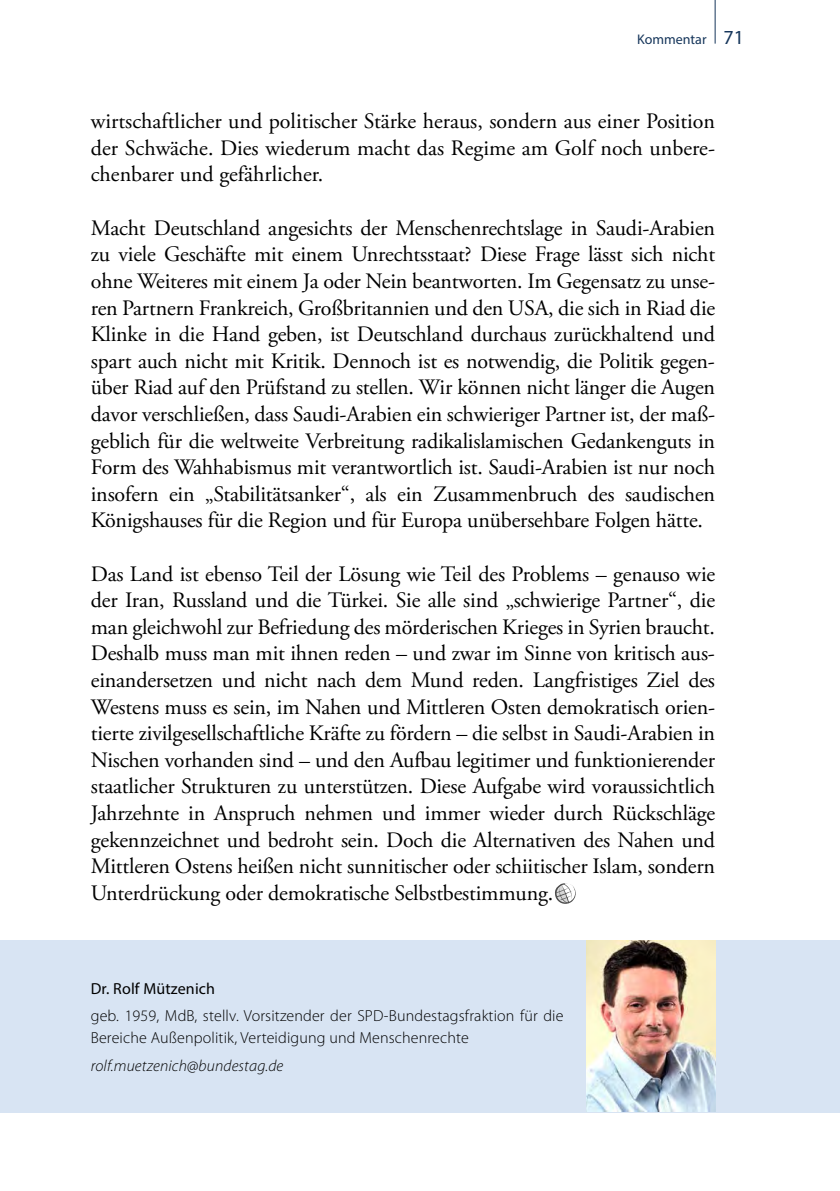
<style>
.page{position:relative;width:840px;height:1191px;background:#fff}
.page>*{position:absolute;margin:0;border:0;box-sizing:border-box;transform-origin:0 0}
.t1{font:22px/26.6px "Adobe Garamond Pro";letter-spacing:-.01em;color:#000;text-align:justify}
.t2{font:300 16px/22px "Myriad Pro";letter-spacing:.01em;color:#000}
.t3{font:italic 300 16px "Myriad Pro";letter-spacing:.01em;color:#000}
.t4{font:16px "Myriad Pro";letter-spacing:.01em;color:#000}
.t5{font:14px "Myriad Pro";color:#16365b}
.s1{font-size:20px}
</style>
<div class="page">
<hr style="left:714px;top:0;width:1px;height:44px;background:#16365b">
<svg style="left:555px;top:883px;width:20px;height:21px"></svg>
<div style="left:0;top:940px;width:839px;height:172px;background:#d8e4f3"></div>
<img style="left:586px;top:940px;width:128px;height:171px">
<p class="t5" style="left:637px;top:30px;width:108px">Kommentar <span class="s1">71</span></p>
<p class="t1" style="left:91px;top:109px;width:625px">wirtschaftlicher und politischer Stärke heraus, sondern aus einer Position der Schwäche. Dies wiederum macht das Regime am Golf noch unbere&shy;chenbarer und gefährlicher.</p>
<p class="t1" style="left:91px;top:215px;width:625px">Macht Deutschland angesichts der Menschenrechtslage in Saudi-Arabien zu viele Geschäfte mit einem Unrechtsstaat? Diese Frage lässt sich nicht ohne Weiteres mit einem Ja oder Nein beantworten. Im Gegensatz zu unse&shy;ren Partnern Frankreich, Großbritannien und den USA, die sich in Riad die Klinke in die Hand geben, ist Deutschland durchaus zurückhaltend und spart auch nicht mit Kritik. Dennoch ist es notwendig, die Politik gegen&shy;über Riad auf den Prüfstand zu stellen. Wir können nicht länger die Augen davor verschließen, dass Saudi-Arabien ein schwieriger Partner ist, der maß&shy;geblich für die weltweite Verbreitung radikalislamischen Gedankenguts in Form des Wahhabismus mit verantwortlich ist. Saudi-Arabien ist nur noch insofern ein „Stabilitätsanker“, als ein Zusammenbruch des saudischen Königshauses für die Region und für Europa unübersehbare Folgen hätte.</p>
<p class="t1" style="left:91px;top:561px;width:625px">Das Land ist ebenso Teil der Lösung wie Teil des Problems – genauso wie der Iran, Russland und die Türkei. Sie alle sind „schwierige Partner“, die man gleichwohl zur Befriedung des mörderischen Krieges in Syrien braucht.<br>Deshalb muss man mit ihnen reden – und zwar im Sinne von kritisch aus&shy;einandersetzen und nicht nach dem Mund reden. Langfristiges Ziel des Westens muss es sein, im Nahen und Mittleren Osten demokratisch orien&shy;tierte zivilgesellschaftliche Kräfte zu fördern – die selbst in Saudi-Arabien in Nischen vorhanden sind – und den Aufbau legitimer und funktionierender staatlicher Strukturen zu unterstützen. Diese Aufgabe wird voraussichtlich Jahrzehnte in Anspruch nehmen und immer wieder durch Rückschläge gekennzeichnet und bedroht sein. Doch die Alternativen des Nahen und Mittleren Ostens heißen nicht sunnitischer oder schiitischer Islam, sondern Unterdrückung oder demokratische Selbstbestimmung.</p>
<p class="t4" style="left:91px;top:978px;width:126px">Dr. Rolf Mützenich</p>
<p class="t2" style="left:91px;top:1005px;width:474px">geb. 1959, MdB, stellv. Vorsitzender der SPD-Bundestagsfraktion für die<br>Bereiche Außenpolitik, Verteidigung und Menschenrechte</p>
<p class="t3" style="left:91px;top:1056px;width:194px">rolf.muetzenich@bundestag.de</p>
</div>
